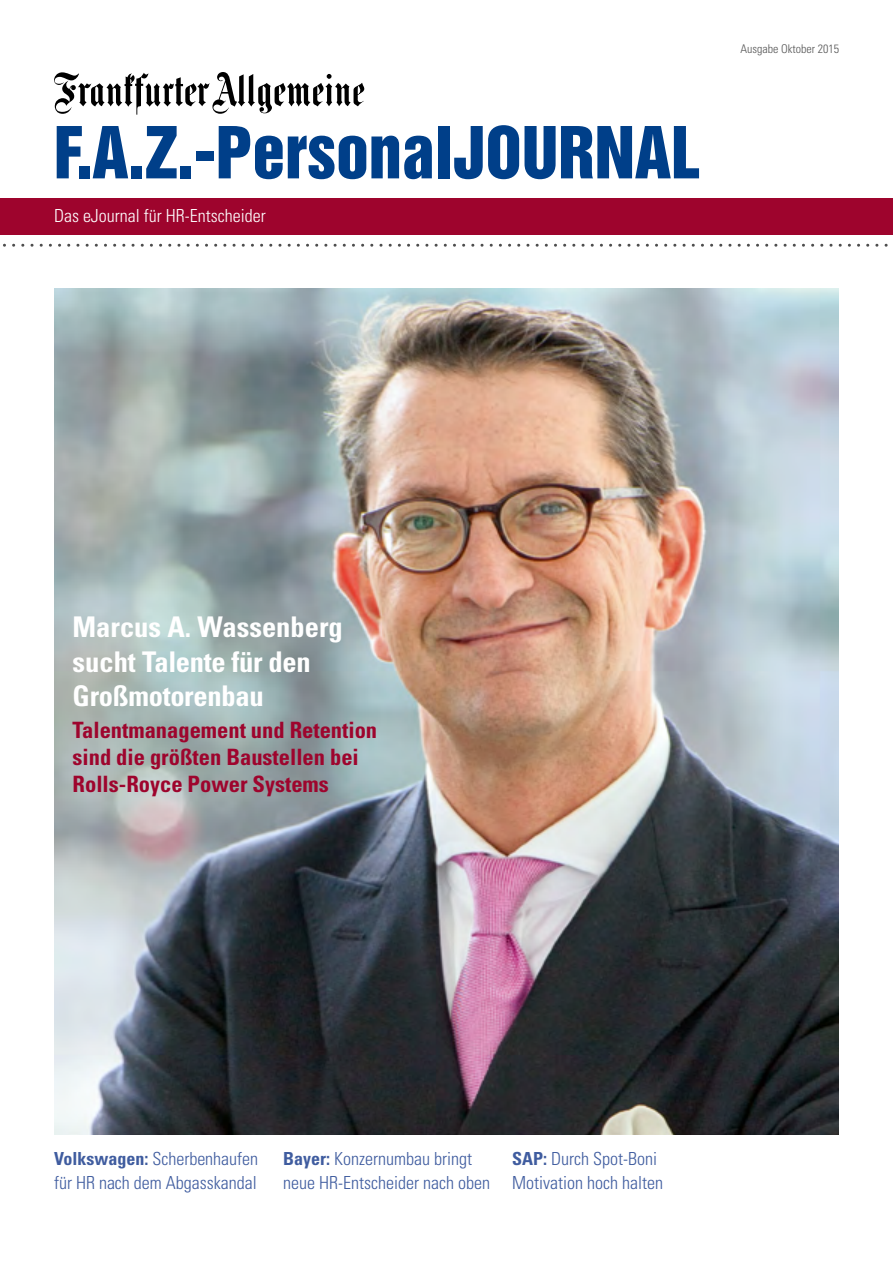
<style>
.page{position:relative;width:893px;height:1263px;background:#fff}
.page>*{position:absolute;margin:0;border:0;box-sizing:border-box;transform-origin:0 0}
.t1{font:65.55px "Helvetica Inserat LT Std";color:#003f89}
.t2{font:700 condensed 28.5px/34.5px "Univers LT Std";letter-spacing:-.01em;color:#fff}
.t3{font:700 condensed 22.5px/27px "Univers LT Std";color:#9e042d}
.t4{font:300 condensed 18px/24px "Univers LT Std";color:#3f5c9f}
.t5{font:300 condensed 18px "Univers LT Std";color:#fff}
.t6{font:300 condensed 12px "Univers LT Std";color:#565656}
.s1{font-weight:700}
</style>
<div class="page">
<div style="left:0;top:198px;width:893px;height:36px;background:#9e042d"></div>
<svg style="left:54px;top:72px;width:310px;height:43px"></svg>
<img style="left:54px;top:289px;width:785px;height:845px">
<svg style="left:3px;top:244px;width:885px;height:3px"></svg>
<h1 class="t1" style="left:54px;top:113px;width:648px">F.A.Z.-PersonalJOURNAL</h1>
<p class="t5" style="left:54px;top:205px;width:213px">Das eJournal für HR-Entscheider</p>
<p class="t6" style="left:740px;top:42px;width:100px">Ausgabe Oktober 2015</p>
<h2 class="t2" style="left:73px;top:610px;width:272px">Marcus A. Wassenberg sucht Talente für den<br>Großmotorenbau</h2>
<p class="t3" style="left:73px;top:716px;width:306px">Talentmanagement und Retention sind die größten Baustellen bei<br>Rolls-Royce Power Systems</p>
<p class="t4" style="left:54px;top:1147px;width:206px"><span class="s1">Volkswagen:</span> Scherbenhaufen für HR nach dem Abgasskandal</p>
<p class="t4" style="left:283px;top:1147px;width:208px"><span class="s1">Bayer:</span> Konzernumbau bringt neue HR-Entscheider nach oben</p>
<p class="t4" style="left:512px;top:1147px;width:152px"><span class="s1">SAP:</span> Durch Spot-Boni<br>Motivation hoch halten</p>
</div>
